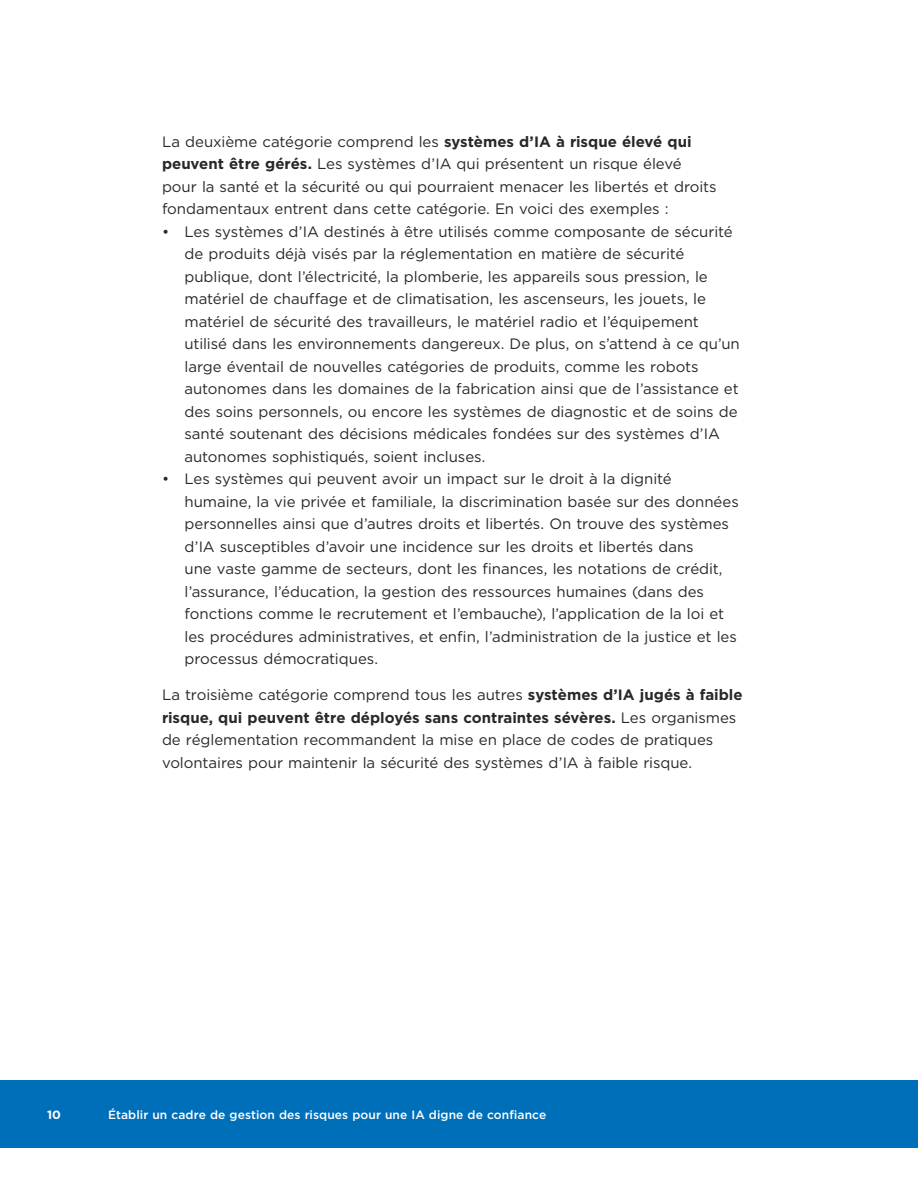
<style>
.page{position:relative;width:918px;height:1188px;background:#fff}
.page>*{position:absolute;margin:0;border:0;box-sizing:border-box;transform-origin:0 0}
.body{font:15px/22.5px "Gotham";letter-spacing:-.005em;color:#292829}
.t1{font:500 12px "Gotham";letter-spacing:.01em;color:#fff}
.t2{font:700 12px "Gotham";color:#fff}
.s1{font-weight:700}
</style>
<div class="page">
<div style="left:0;top:1080px;width:918px;height:68px;background:#006fba"></div>
<p class="body" style="left:162px;top:130px;width:556px">La deuxième catégorie comprend les <span class="s1">systèmes d’IA à risque élevé qui peuvent être gérés.</span> Les systèmes d’IA qui présentent un risque élevé pour la santé et la sécurité ou qui pourraient menacer les libertés et droits fondamentaux entrent dans cette catégorie. En voici des exemples :</p>
<p class="body" style="left:184px;top:220px;width:557px;text-indent:-22px">• Les systèmes d’IA destinés à être utilisés comme composante de sécurité de produits déjà visés par la réglementation en matière de sécurité publique, dont l’électricité, la plomberie, les appareils sous pression, le matériel de chauffage et de climatisation, les ascenseurs, les jouets, le matériel de sécurité des travailleurs, le matériel radio et l’équipement utilisé dans les environnements dangereux. De plus, on s’attend à ce qu’un large éventail de nouvelles catégories de produits, comme les robots autonomes dans les domaines de la fabrication ainsi que de l’assistance et des soins personnels, ou encore les systèmes de diagnostic et de soins de santé soutenant des décisions médicales fondées sur des systèmes d’IA autonomes sophistiqués, soient incluses.</p>
<p class="body" style="left:184px;top:468px;width:556px;text-indent:-22px">• Les systèmes qui peuvent avoir un impact sur le droit à la dignité humaine, la vie privée et familiale, la discrimination basée sur des données personnelles ainsi que d’autres droits et libertés. On trouve des systèmes d’IA susceptibles d’avoir une incidence sur les droits et libertés dans<br>une vaste gamme de secteurs, dont les finances, les notations de crédit, l’assurance, l’éducation, la gestion des ressources humaines (dans des fonctions comme le recrutement et l’embauche), l’application de la loi et les procédures administratives, et enfin, l’administration de la justice et les processus démocratiques.</p>
<p class="body" style="left:162px;top:684px;width:582px">La troisième catégorie comprend tous les autres <span class="s1">systèmes d’IA jugés à faible risque, qui peuvent être déployés sans contraintes sévères.</span> Les organismes de réglementation recommandent la mise en place de codes de pratiques volontaires pour maintenir la sécurité des systèmes d’IA à faible risque.</p>
<p class="t2" style="left:47px;top:1107px;width:15px">10</p>
<p class="t1" style="left:108px;top:1107px;width:440px">Établir un cadre de gestion des risques pour une IA digne de confiance</p>
</div>
